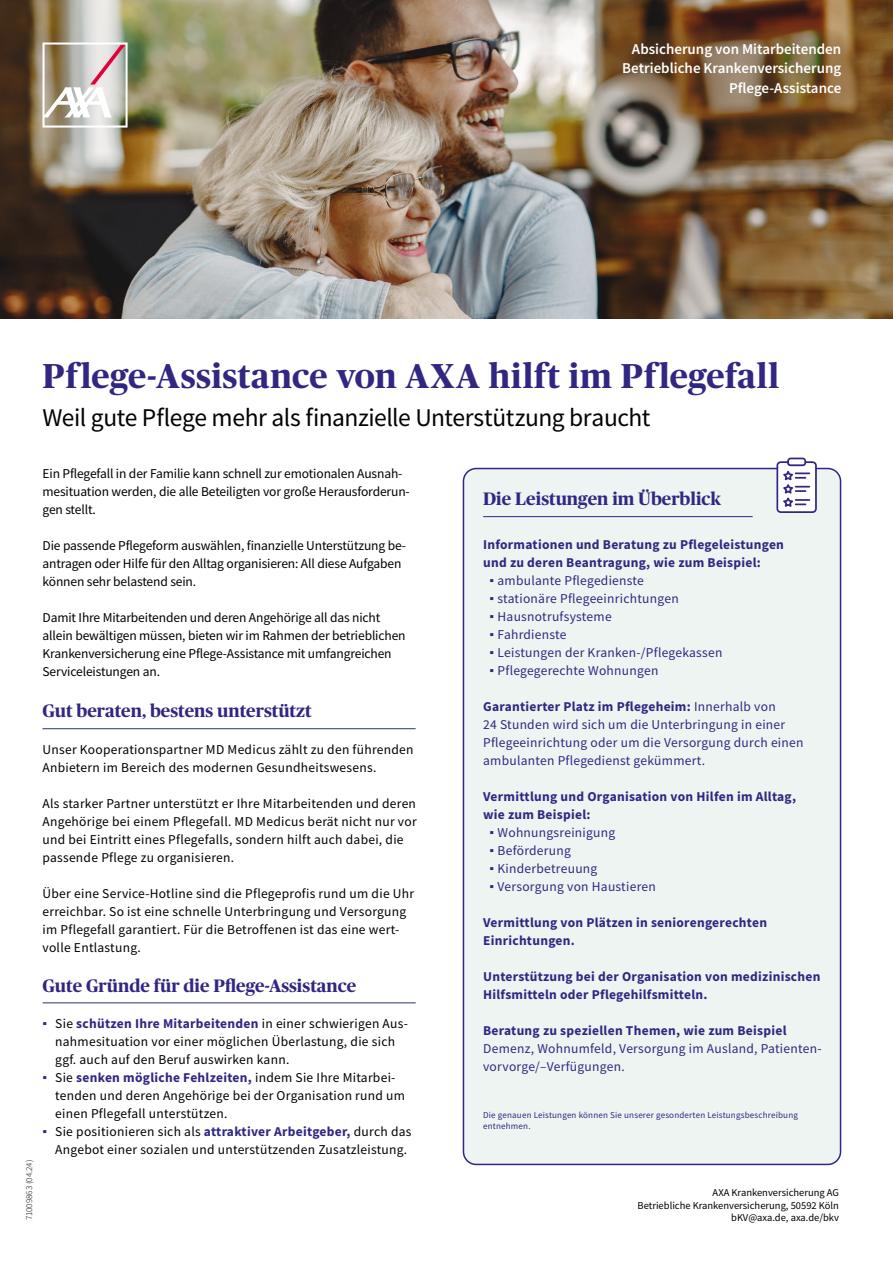
<style>
.page{position:relative;width:893px;height:1263px;background:#fff}
.page>*{position:absolute;margin:0;border:0;box-sizing:border-box;transform-origin:0 0}
.t1{font:700 34.5px "Publico Headline";letter-spacing:.02em;color:#312783}
.t2{font:25.5px "Source Sans Pro";letter-spacing:-.02em;color:#020203}
.t3{font:700 18px "Publico Headline";color:#312783}
.t4{font:600 15px/19.5px "Source Sans Pro";color:#fff;text-align:right}
.t5{font:13.5px/18px "Source Sans Pro";letter-spacing:.02em;color:#000}
.t6{font:13.5px/18px "Source Sans Pro";letter-spacing:-.01em;color:#000}
.t7{font:13.5px/18px "Source Sans Pro";letter-spacing:.02em;color:#312783}
.t8{font:700 13.5px/18px "Source Sans Pro";letter-spacing:.02em;color:#312783}
.t9{font:10.5px/12.6px "Source Sans Pro";color:#000;text-align:right}
.t10{font:9px/10.8px "Source Sans Pro";letter-spacing:.02em;color:#312783}
.t11{font:300 9px "Source Sans Pro";color:#000}
.s1{font-family:"Franklin Gothic"}
.s2{font-weight:700}
.s3{font-family:"Franklin Gothic";color:#312783}
.s4{font-weight:700;color:#312783}
</style>
<div class="page">
<div style="left:463px;top:468px;width:377px;height:696px;background:#eef4f2;border-radius:13px"></div>
<div style="left:463px;top:468px;width:378px;height:697px;border:2px solid #312783;border-radius:13px"></div>
<img style="left:0;top:0;width:893px;height:319px">
<hr style="left:43px;top:728px;width:373px;height:1px;background:#293172">
<hr style="left:43px;top:1002px;width:373px;height:1px;background:#293172">
<hr style="left:483px;top:516px;width:270px;height:1px;background:#312783">
<svg style="left:776px;top:457px;width:41px;height:56px;background:#c7c4dd"></svg>
<img style="left:578px;top:23px;width:291px;height:118px">
<svg style="left:43px;top:43px;width:85px;height:85px"></svg>
<p class="t4" style="left:622px;top:39px;width:220px">Absicherung von Mitarbeitenden<br>Betriebliche Krankenversicherung<br>Pflege-Assistance</p>
<p class="t11" style="left:24px;top:1220px;width:62px;rotate:-90deg">71009863 (04.24)</p>
<h1 class="t1" style="left:43px;top:351px;width:738px">Pflege-Assistance von AXA hilft im Pflegefall</h1>
<h2 class="t2" style="left:43px;top:401px;width:609px">Weil gute Pflege mehr als finanzielle Unterstützung braucht</h2>
<p class="t6" style="left:43px;top:464px;width:369px">Ein Pflegefall in der Familie kann schnell zur emotionalen Ausnah&shy;mesituation werden, die alle Beteiligten vor große Herausforderun&shy;gen stellt.</p>
<p class="t6" style="left:43px;top:536px;width:365px">Die passende Pflegeform auswählen, finanzielle Unterstützung be&shy;antragen oder Hilfe für den Alltag organisieren: All diese Aufgaben können sehr belastend sein.</p>
<p class="t6" style="left:43px;top:608px;width:365px">Damit Ihre Mitarbeitenden und deren Angehörige all das nicht allein bewältigen müssen, bieten wir im Rahmen der betrieblichen Krankenversicherung eine Pflege-Assistance mit umfangreichen Serviceleistungen an.</p>
<h3 class="t3" style="left:483px;top:486px;width:240px">Die Leistungen im Überblick</h3>
<p class="t8" style="left:483px;top:536px;width:302px">Informationen und Beratung zu Pflegeleistungen und zu deren Beantragung, wie zum Beispiel:</p>
<p class="t7" style="left:489px;top:572px;width:156px"><span class="s1">▪</span> ambulante Pflegedienste</p>
<p class="t7" style="left:489px;top:590px;width:191px"><span class="s1">▪</span> stationäre Pflegeeinrichtungen</p>
<p class="t7" style="left:489px;top:608px;width:124px"><span class="s1">▪</span> Hausnotrufsysteme</p>
<p class="t7" style="left:489px;top:626px;width:78px"><span class="s1">▪</span> Fahrdienste</p>
<p class="t7" style="left:489px;top:644px;width:234px"><span class="s1">▪</span> Leistungen der Kranken-/Pflegekassen</p>
<p class="t7" style="left:489px;top:662px;width:170px"><span class="s1">▪</span> Pflegegerechte Wohnungen</p>
<p class="t7" style="left:483px;top:698px;width:322px"><span class="s2">Garantierter Platz im Pflegeheim:</span> Innerhalb von<br>24 Stunden wird sich um die Unterbringung in einer Pflegeeinrichtung oder um die Versorgung durch einen ambulanten Pflegedienst gekümmert.</p>
<p class="t8" style="left:483px;top:788px;width:315px">Vermittlung und Organisation von Hilfen im Alltag, wie zum Beispiel:</p>
<p class="t7" style="left:489px;top:824px;width:127px"><span class="s1">▪</span> Wohnungsreinigung</p>
<p class="t7" style="left:489px;top:842px;width:83px"><span class="s1">▪</span> Beförderung</p>
<p class="t7" style="left:489px;top:860px;width:109px"><span class="s1">▪</span> Kinderbetreuung</p>
<p class="t7" style="left:489px;top:878px;width:168px"><span class="s1">▪</span> Versorgung von Haustieren</p>
<p class="t8" style="left:483px;top:914px;width:285px">Vermittlung von Plätzen in seniorengerechten<br>Einrichtungen.</p>
<p class="t8" style="left:483px;top:968px;width:339px">Unterstützung bei der Organisation von medizinischen<br>Hilfsmitteln oder Pflegehilfsmitteln.</p>
<p class="t8" style="left:483px;top:1022px;width:305px">Beratung zu speziellen Themen, wie zum Beispiel</p>
<p class="t7" style="left:483px;top:1040px;width:340px">Demenz, Wohnumfeld, Versorgung im Ausland, Patienten&shy;vorvorge/–Verfügungen.</p>
<p class="t10" style="left:483px;top:1110px;width:316px">Die genauen Leistungen können Sie unserer gesonderten Leistungsbeschreibung entnehmen.</p>
<h3 class="t3" style="left:43px;top:698px;width:271px">Gut beraten, bestens unterstützt</h3>
<p class="t5" style="left:43px;top:740px;width:373px">Unser Kooperationspartner MD Medicus zählt zu den führenden<br>Anbietern im Bereich des modernen Gesundheitswesens.</p>
<p class="t5" style="left:43px;top:794px;width:376px">Als starker Partner unterstützt er Ihre Mitarbeitenden und deren Angehörige bei einem Pflegefall. MD Medicus berät nicht nur vor und bei Eintritt eines Pflegefalls, sondern hilft auch dabei, die passende Pflege zu organisieren.</p>
<p class="t5" style="left:43px;top:884px;width:373px">Über eine Service-Hotline sind die Pflegeprofis rund um die Uhr erreichbar. So ist eine schnelle Unterbringung und Versorgung im Pflegefall garantiert. Für die Betroffenen ist das eine wert&shy;volle Entlastung.</p>
<h3 class="t3" style="left:43px;top:972px;width:315px">Gute Gründe für die Pflege-Assistance</h3>
<p class="t5" style="left:55px;top:1015px;width:354px;text-indent:-13px"><span class="s3">▪</span> Sie <span class="s4">schützen Ihre Mitarbeitenden</span> in einer schwierigen Aus&shy;nahmesituation vor einer möglichen Überlastung, die sich ggf. auch auf den Beruf auswirken kann.</p>
<p class="t5" style="left:55px;top:1069px;width:351px;text-indent:-13px"><span class="s3">▪</span> Sie <span class="s4">senken mögliche Fehlzeiten,</span> indem Sie Ihre Mitarbei&shy;tenden und deren Angehörige bei der Organisation rund um einen Pflegefall unterstützen.</p>
<p class="t5" style="left:55px;top:1123px;width:358px;text-indent:-13px"><span class="s3">▪</span> Sie positionieren sich als <span class="s4">attraktiver Arbeitgeber,</span> durch das<br>Angebot einer sozialen und unterstützenden Zusatzleistung.</p>
<p class="t9" style="left:638px;top:1186px;width:203px">AXA Krankenversicherung AG<br>Betriebliche Krankenversicherung, 50592 Köln bKV@axa.de, axa.de/bkv</p>
</div>
